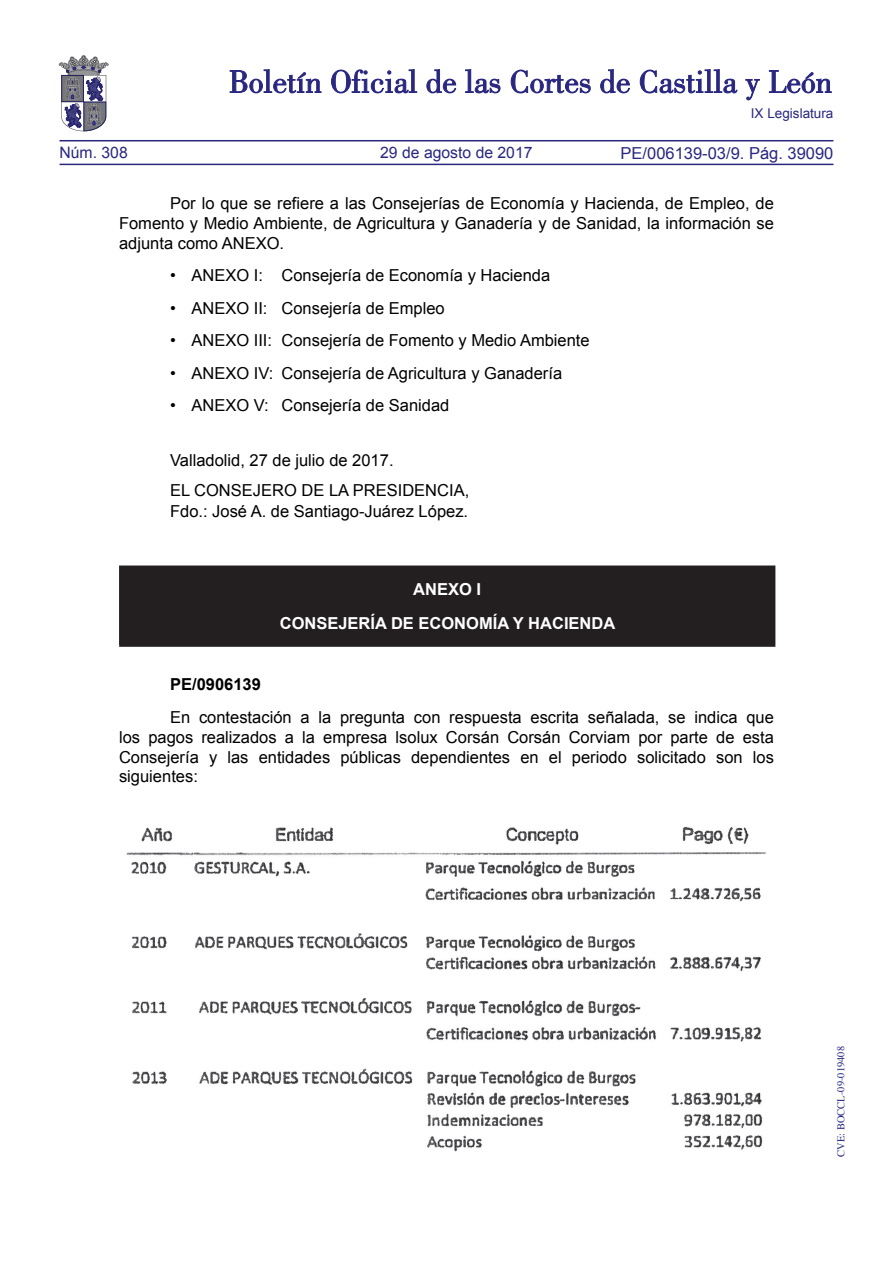
<style>
.page{position:relative;width:893px;height:1263px;background:#fff}
.page>*{position:absolute;margin:0;border:0;box-sizing:border-box;transform-origin:0 0}
.t1{font:16.5px/19.8px "Arial";color:#000;text-align:justify}
.t2{font:700 16.5px/33.8px "Arial";color:#fff;text-align:center}
.t3{font:16.5px "Arial";color:#292780}
.t4{font:700 16.5px "Arial";color:#000}
.t5{font:15.75px "Arial";color:#292780}
.t6{font:13.5px "Arial";color:#292780}
.t7{font:10.5px "Times";color:#292780}
</style>
<div class="page">
<hr style="left:60px;top:164px;width:773px;height:1px;background:#292780">
<hr style="left:60px;top:140px;width:773px;height:1px;background:#292780">
<svg style="left:230px;top:69px;width:91px;height:24px"></svg>
<svg style="left:331px;top:69px;width:86px;height:24px"></svg>
<svg style="left:426px;top:69px;width:30px;height:24px"></svg>
<svg style="left:465px;top:69px;width:35px;height:24px"></svg>
<svg style="left:511px;top:70px;width:80px;height:23px"></svg>
<svg style="left:600px;top:69px;width:30px;height:24px"></svg>
<svg style="left:640px;top:69px;width:97px;height:24px"></svg>
<svg style="left:745px;top:79px;width:15px;height:21px"></svg>
<svg style="left:769px;top:70px;width:62px;height:23px"></svg>
<svg style="left:59px;top:55px;width:49px;height:76px"></svg>
<div style="left:120px;top:566px;width:655px;height:80px;background:#231f20"></div>
<hr style="left:119px;top:565px;width:656px;height:2px;background:#231f20">
<hr style="left:119px;top:567px;width:2px;height:78px;background:#231f20">
<hr style="left:119px;top:645px;width:656px;height:2px;background:#231f20">
<img style="left:126px;top:826px;width:641px;height:326px">
<p class="t6" style="left:751px;top:105px;width:84px">IX Legislatura</p>
<p class="t3" style="left:621px;top:142px;width:214px">PE/006139-03/9. Pág. 39090</p>
<p class="t1" style="left:119px;top:193px;width:656px;text-indent:51px">Por lo que se refiere a las Consejerías de Economía y Hacienda, de Empleo, de Fomento y Medio Ambiente, de Agricultura y Ganadería y de Sanidad, la información se adjunta como ANEXO.</p>
<p class="t1" style="left:170px;top:266px;width:382px">• ANEXO I: Consejería de Economía y Hacienda</p>
<p class="t1" style="left:170px;top:298px;width:276px">• ANEXO II: Consejería de Empleo</p>
<p class="t1" style="left:170px;top:331px;width:421px">• ANEXO III: Consejería de Fomento y Medio Ambiente</p>
<p class="t1" style="left:170px;top:363px;width:394px">• ANEXO IV: Consejería de Agricultura y Ganadería</p>
<p class="t1" style="left:170px;top:396px;width:281px">• ANEXO V: Consejería de Sanidad</p>
<p class="t1" style="left:170px;top:446px;width:301px;line-height:29.5px">Valladolid, 27 de julio de 2017.<br>EL CONSEJERO DE LA PRESIDENCIA,</p>
<p class="t1" style="left:170px;top:501px;width:300px">Fdo.: José A. de Santiago-Juárez López.</p>
<p class="t5" style="left:60px;top:142px;width:70px">Núm. 308</p>
<p class="t5" style="left:380px;top:142px;width:154px">29 de agosto de 2017</p>
<p class="t2" style="left:280px;top:573px;width:337px">ANEXO I<br>CONSEJERÍA DE ECONOMÍA Y HACIENDA</p>
<p class="t4" style="left:170px;top:674px;width:92px">PE/0906139</p>
<p class="t1" style="left:119px;top:707px;width:656px;text-indent:51px">En contestación a la pregunta con respuesta escrita señalada, se indica que los pagos realizados a la empresa lsolux Corsán Corsán Corviam por parte de esta Consejería y las entidades públicas dependientes en el periodo solicitado son los siguientes:</p>
<p class="t7" style="left:831px;top:1157px;width:112px;rotate:-90deg">CVE: BOCCL-09-019408</p>
</div>
